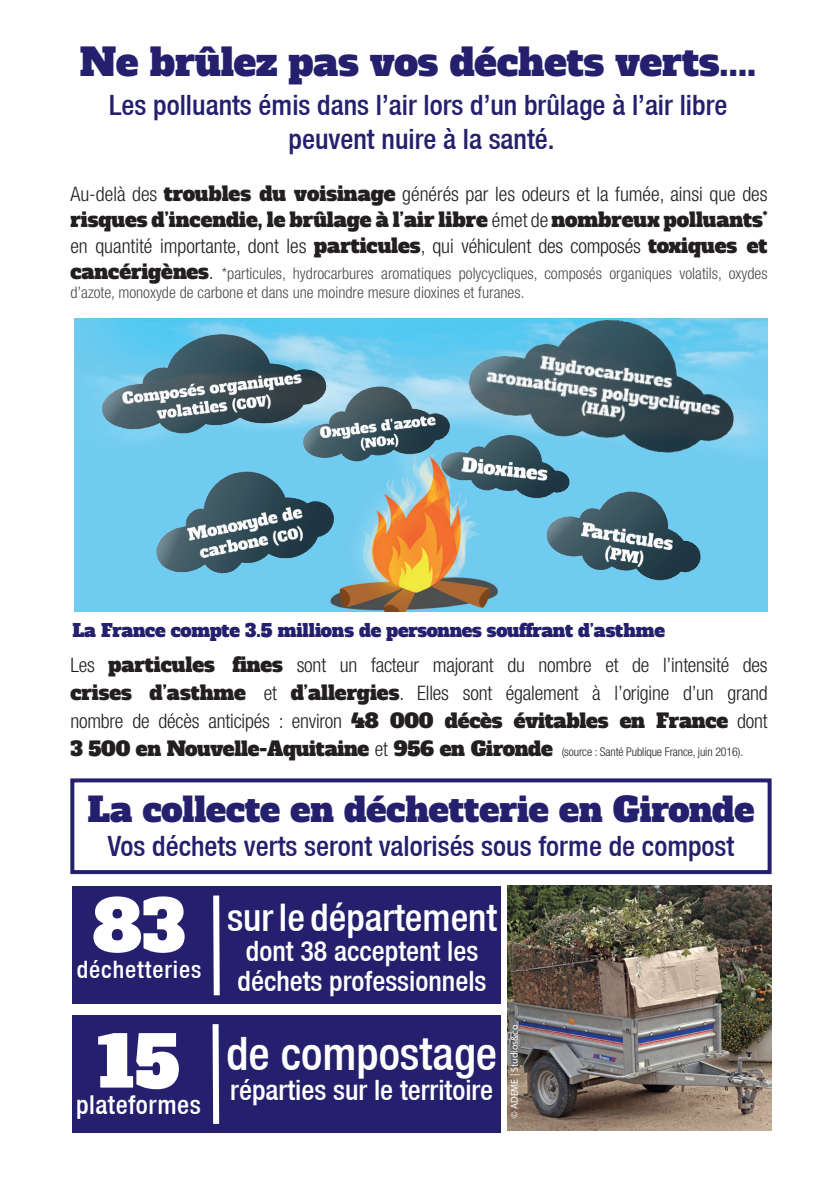
<style>
.page{position:relative;width:840px;height:1191px;background:#fff}
.page>*{position:absolute;margin:0;border:0;box-sizing:border-box;transform-origin:0 0}
.t1{font:70px "Alfa Slab One";color:#fff}
.t2{font:500 condensed 46px "Helvetica Neue";color:#fff}
.t3{font:38px "Alfa Slab One";color:#25206d}
.t4{font:500 condensed 38px "Helvetica Neue";color:#fff}
.t5{font:34px "Alfa Slab One";color:#25206d}
.t6{font:500 condensed 28px/33.6px "Helvetica Neue";color:#25206d;text-align:center}
.t7{font:500 condensed 28px/30px "Helvetica Neue";color:#fff}
.t8{font:500 condensed 26px "Helvetica Neue";letter-spacing:.02em;color:#fff}
.t9{font:500 condensed 24px "Helvetica Neue";letter-spacing:.04em;color:#fff}
.t10{font:300 condensed 20px/26px "Helvetica Neue LT Std";letter-spacing:-.01em;color:#231f20;text-align:justify}
.t11{font:18px "Alfa Slab One";letter-spacing:-.01em;color:#25206d}
.t12{font:300 condensed 16px/19.2px "Helvetica Neue LT Std";color:#4b4c4d}
.t13{font:300 condensed 12px "Helvetica Neue LT Std";letter-spacing:-.01em;color:#231f20}
.t14{font:10px "Myriad Pro";color:#fff}
.s1{font-family:"Alfa Slab One";font-weight:400;font-stretch:normal}
.s2{font-family:"Alfa Slab One";font-weight:400;font-stretch:normal;font-size:20px;color:#231f20}
.s3{font-size:20px;color:#231f20}
.s4{font-family:"Alfa Slab One";font-weight:400;font-stretch:normal;font-size:20px}
.s5{font-size:20px}
</style>
<div class="page">
<div style="left:70px;top:778px;width:701px;height:96px;border:4px solid #25206d"></div>
<img style="left:74px;top:318px;width:693px;height:293px">
<img style="left:507px;top:886px;width:264px;height:244px">
<div style="left:72px;top:886px;width:428px;height:117px;background:#25206d"></div>
<div style="left:213px;top:895px;width:7px;height:100px;background:#fff"></div>
<img style="left:542px;top:477px;width:167px;height:110px">
<img style="left:298px;top:379px;width:154px;height:89px">
<img style="left:96px;top:329px;width:233px;height:108px">
<img style="left:143px;top:457px;width:197px;height:126px">
<img style="left:461px;top:318px;width:285px;height:147px">
<img style="left:438px;top:425px;width:137px;height:78px">
<div style="left:72px;top:1015px;width:428px;height:117px;background:#25206d"></div>
<div style="left:212px;top:1024px;width:7px;height:99px;background:#fff"></div>
<p class="t3" style="left:80px;top:36px;width:677px">Ne brûlez pas vos déchets verts....</p>
<p class="t6" style="left:109px;top:88px;width:619px">Les polluants émis dans l’air lors d’un brûlage à l’air libre peuvent nuire à la santé.</p>
<p class="t10" style="left:70px;top:180px;width:698px">Au-delà des <span class="s1">troubles du voisinage</span> générés par les odeurs et la fumée, ainsi que des <span class="s1">risques d’incendie, le brûlage à l’air libre</span> émet de <span class="s1">nombreux polluants</span><sup>* </sup>en quantité importante, dont les <span class="s1">particules</span>, qui véhiculent des composés <span class="s1">toxiques et</span></p>
<p class="t12" style="left:70px;top:263px;width:698px"><span class="s2">cancérigènes</span><span class="s3">.</span> *particules, hydrocarbures aromatiques polycycliques, composés organiques volatils, oxydes d’azote, monoxyde de carbone et dans une moindre mesure dioxines et furanes.</p>
<p class="t11" style="left:72px;top:618px;width:594px">La France compte 3.5 millions de personnes souffrant d’asthme</p>
<p class="t10" style="left:70px;top:650px;width:698px;line-height:28px">Les <span class="s1">particules fines</span> sont un facteur majorant du nombre et de l’intensité des <span class="s1">crises d’asthme</span> et <span class="s1">d’allergies</span>. Elles sont également à l’origine d’un grand nombre de décès anticipés : environ <span class="s1">48 000 décès évitables en France</span> dont</p>
<p class="t13" style="left:70px;top:744px;width:674px"><span class="s4">3 500 en Nouvelle-Aquitaine</span> <span class="s5">et</span> <span class="s4">956 en Gironde</span> (source : Santé Publique France, juin 2016).</p>
<p class="t5" style="left:87px;top:786px;width:668px">La collecte en déchetterie en Gironde</p>
<p class="t6" style="left:108px;top:828px;width:627px">Vos déchets verts seront valorisés sous forme de compost</p>
<p class="t1" style="left:93px;top:879px;width:94px">83</p>
<p class="t9" style="left:77px;top:955px;width:126px">déchetteries</p>
<p class="t4" style="left:227px;top:894px;width:271px">sur le département</p>
<p class="t7" style="left:237px;top:935px;width:250px">dont 38 acceptent les déchets professionnels</p>
<p class="t1" style="left:97px;top:1015px;width:84px">15</p>
<p class="t8" style="left:76px;top:1088px;width:126px">plateformes</p>
<p class="t2" style="left:226px;top:1026px;width:272px">de compostage</p>
<p class="t7" style="left:230px;top:1074px;width:264px">réparties sur le territoire</p>
<p class="t14" style="left:508px;top:1118px;width:95px;rotate:-90deg">© ADEME | Studios&amp;co</p>
</div>
